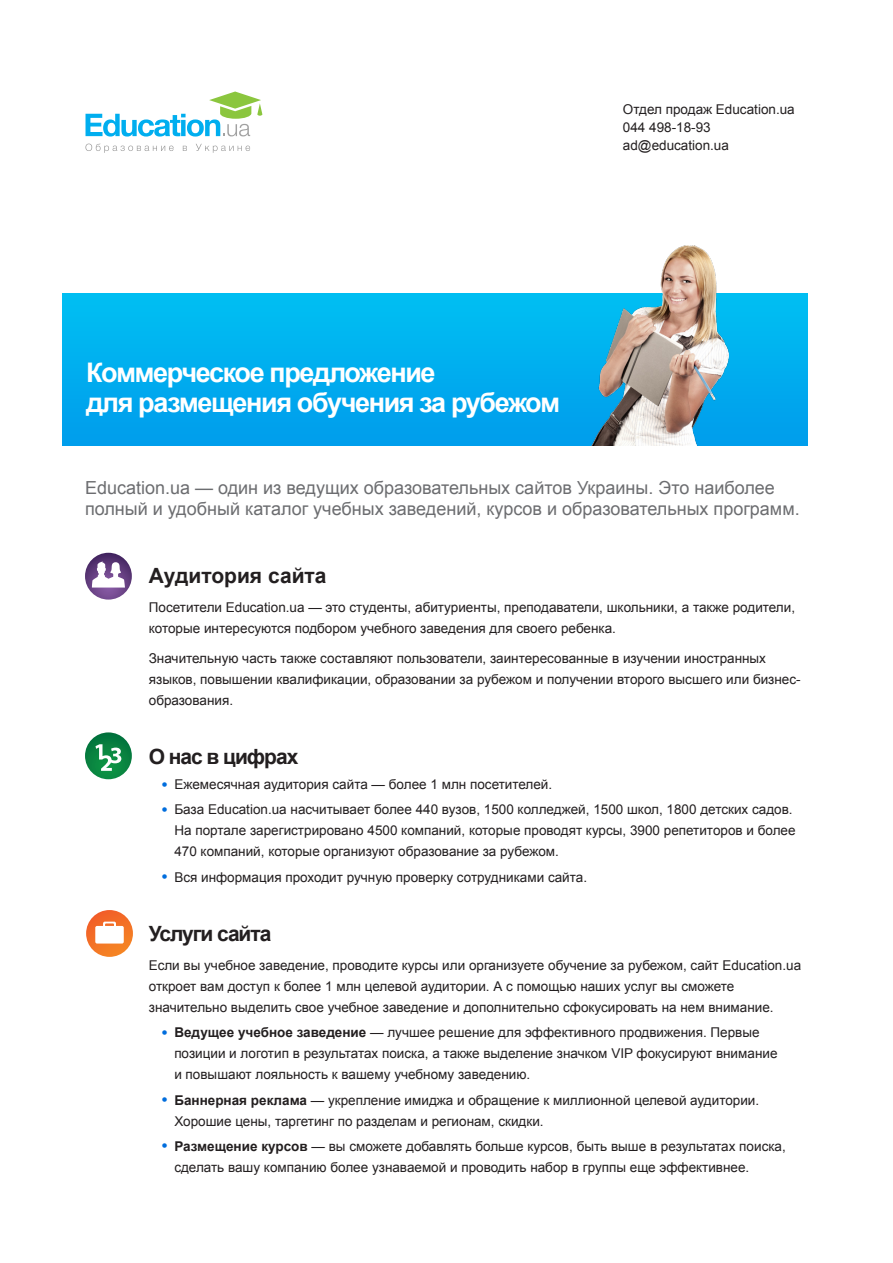
<style>
.page{position:relative;width:893px;height:1263px;background:#fff}
.page>*{position:absolute;margin:0;border:0;box-sizing:border-box;transform-origin:0 0}
.Heading_1{font:700 27px/30px "Arial";letter-spacing:-.05em;color:#fff}
.Big_2{font:700 21px "Arial";letter-spacing:-.05em;color:#231f20}
.Big_2-2{font:700 21px "Arial";color:#231f20}
.Intro{font:18px/21px "Arial";color:#6c6d70}
.t1{font:13.5px/21px "Arial";color:#231f20}
.s1{font-size:18px;color:#006ddd}
.s2{font-weight:700}
</style>
<div class="page">
<svg style="left:86px;top:92px;width:176px;height:45px"></svg>
<svg style="left:85px;top:144px;width:89px;height:9px"></svg>
<svg style="left:183px;top:146px;width:4px;height:5px"></svg>
<svg style="left:196px;top:144px;width:54px;height:9px"></svg>
<img style="left:62px;top:293px;width:746px;height:153px">
<svg style="left:85px;top:553px;width:47px;height:47px"></svg>
<svg style="left:92px;top:561px;width:33px;height:26px"></svg>
<svg style="left:85px;top:732px;width:47px;height:47px"></svg>
<svg style="left:96px;top:744px;width:25px;height:27px"></svg>
<svg style="left:86px;top:910px;width:47px;height:47px"></svg>
<svg style="left:95px;top:922px;width:29px;height:21px"></svg>
<img style="left:591px;top:246px;width:137px;height:200px">
<p class="t1" style="left:623px;top:101px;width:173px;line-height:18px">Отдел продаж Education.ua<br>044 498-18-93 ad@education.ua</p>
<p class="Heading_1" style="left:86px;top:358px;width:475px">Коммерческое предложение<br>для размещения обучения за рубежом</p>
<p class="Intro" style="left:85px;top:477px;width:716px">Education.ua — один из ведущих образовательных сайтов Украины. Это наиболее полный и удобный каталог учебных заведений, курсов и образовательных программ.</p>
<p class="Big_2-2" style="left:149px;top:562px;width:179px">Аудитория сайта</p>
<p class="t1" style="left:149px;top:597px;width:648px">Посетители Education.ua — это студенты, абитуриенты, преподаватели, школьники, а также родители, которые интересуются подбором учебного заведения для своего ребенка.</p>
<p class="t1" style="left:149px;top:648px;width:653px">Значительную часть также составляют пользователи, заинтересованные в изучении иностранных языков, повышении квалификации, образовании за рубежом и получении второго высшего или бизнес&shy;образования.</p>
<p class="Big_2" style="left:149px;top:743px;width:151px">О нас в цифрах</p>
<p class="t1" style="left:162px;top:774px;width:392px"><span class="s1">•</span> Ежемесячная аудитория сайта — более 1 млн посетителей.</p>
<p class="t1" style="left:174px;top:799px;width:623px;text-indent:-13px"><span class="s1">•</span> База Education.ua насчитывает более 440 вузов, 1500 колледжей, 1500 школ, 1800 детских садов.<br>На портале зарегистрировано 4500 компаний, которые проводят курсы, 3900 репетиторов и более<br>470 компаний, которые организуют образование за рубежом.</p>
<p class="t1" style="left:162px;top:866px;width:427px"><span class="s1">•</span> Вся информация проходит ручную проверку сотрудниками сайта.</p>
<p class="Big_2" style="left:149px;top:919px;width:124px">Услуги сайта</p>
<p class="t1" style="left:149px;top:955px;width:654px">Если вы учебное заведение, проводите курсы или организуете обучение за рубежом, сайт Education.ua откроет вам доступ к более 1 млн целевой аудитории. А с помощью наших услуг вы сможете значительно выделить свое учебное заведение и дополнительно сфокусировать на нем внимание.</p>
<p class="t1" style="left:174px;top:1022px;width:605px;text-indent:-13px"><span class="s1">•</span> <span class="s2">Ведущее учебное заведение</span> — лучшее решение для эффективного продвижения. Первые позиции и логотип в результатах поиска, а также выделение значком VIP фокусируют внимание и повышают лояльность к вашему учебному заведению.</p>
<p class="t1" style="left:174px;top:1089px;width:586px;text-indent:-13px"><span class="s1">•</span> <span class="s2">Баннерная реклама</span> — укрепление имиджа и обращение к миллионной целевой аудитории.<br>Хорошие цены, таргетинг по разделам и регионам, скидки.</p>
<p class="t1" style="left:174px;top:1136px;width:613px;text-indent:-13px"><span class="s1">•</span> <span class="s2">Размещение курсов</span> — вы сможете добавлять больше курсов, быть выше в результатах поиска, сделать вашу компанию более узнаваемой и проводить набор в группы еще эффективнее.</p>
</div>
